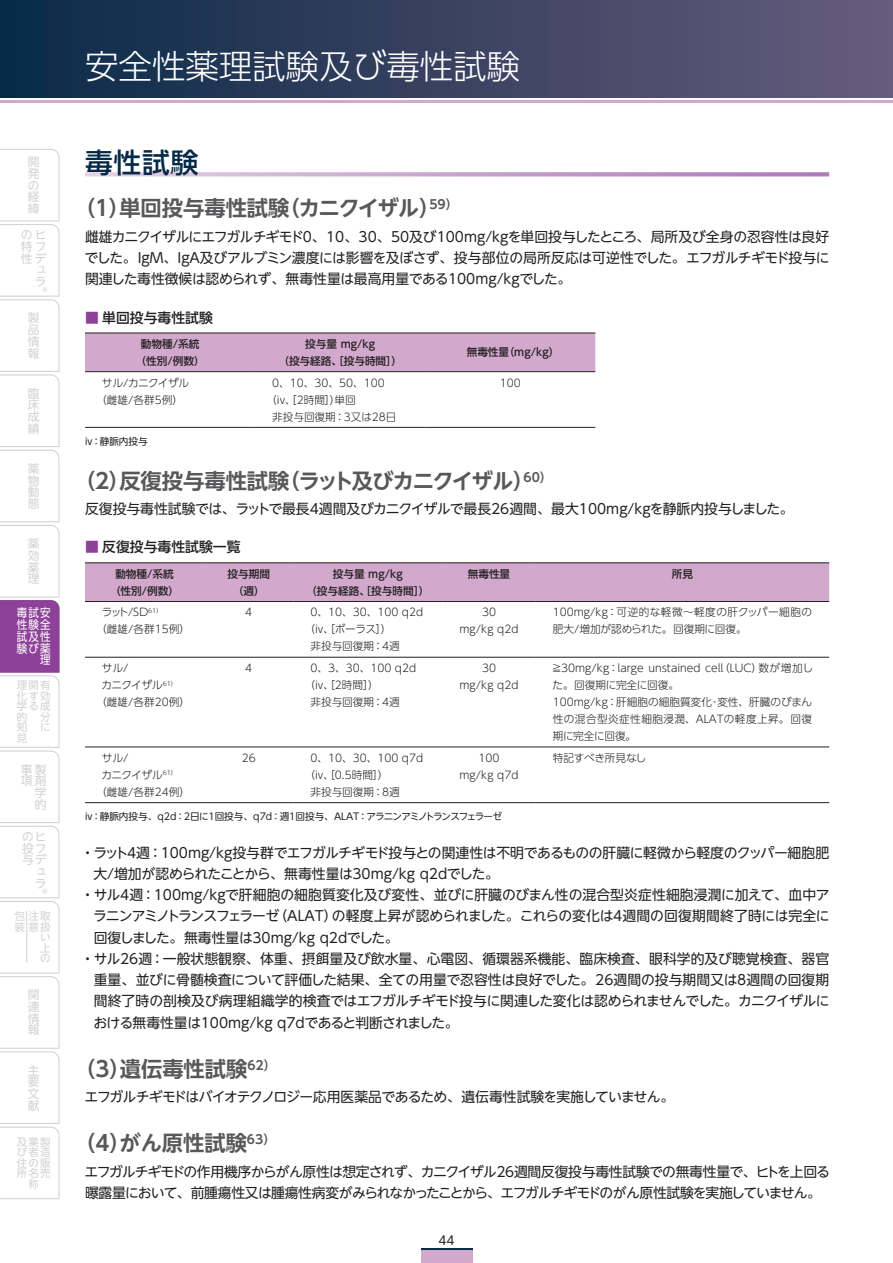
<style>
.page{position:relative;width:893px;height:1263px;background:#fff}
.page>*{position:absolute;margin:0;border:0;box-sizing:border-box;transform-origin:0 0}
.t1{font:300 33.45px "UD Shin Go Pro";color:#fff}
.t2{font:500 27.6px "UD Shin Go Pro";color:#042a48}
.t3{font:700 21.3px "UD Shin Go NT Pro De";color:#57585a}
.t4{font:700 21.3px "UD Shin Go NT Pro De";letter-spacing:-.03em;color:#57585a}
.t5{font:13.8px/21.3px "UD Shin Go NT Pro";letter-spacing:-.02em;color:#231f20;text-align:justify}
.t6{font:13.8px "UD Shin Go NT Pro";color:#231f20}
.t7{font:13.8px/21.3px "UD Shin Go NT Pro";letter-spacing:-.05em;color:#231f20}
.t8{font:13.8px "UD Shin Go NT Pro";letter-spacing:-.06em;color:#231f20}
.t9{font:500 13.8px "UD Shin Go NT Pro";color:#231f20}
.t10{font:12.15px "UD Shin Go NT Pro";color:#231f20}
.t11{font:11.7px/11.7px "UD Shin Go NT Pro";color:#d1d2d4;text-align:justify}
.t12{font:11.7px/11.7px "UD Shin Go NT Pro";color:#fff;text-align:right;scale:.9 1}
.t13{font:300 10.65px/17px "UD Shin Go Pro";color:#231f20;text-align:center}
.t14{font:500 10.65px/17px "UD Shin Go Pro";color:#231f20;text-align:center}
.t15{font:300 10.65px "UD Shin Go Pro";letter-spacing:-.02em;color:#231f20}
.t16{font:10.5px/10.5px "UD Shin Go NT Pro";color:#d1d2d4}
.t17{font:9.6px "UD Shin Go NT Pro";color:#231f20}
.s1{color:#8d4198}
</style>
<div class="page">
<div style="left:0;top:0;width:893px;height:98px;background:linear-gradient(to right,#092a47,#685b7c)"></div>
<hr style="left:0;top:100px;width:893px;height:3px;background:#d2a9cd">
<div style="left:421px;top:1250px;width:51px;height:13px;background:#d2a9cd"></div>
<hr style="left:421px;top:1248px;width:51px;height:1px;background:#042a48">
<svg style="left:0;top:149px;width:60px;height:1050px"></svg>
<svg style="left:85px;top:172px;width:744px;height:4px;background:#caa9cf"></svg>
<div style="left:85px;top:334px;width:510px;height:37px;background:#d2a9cd"></div>
<hr style="left:85px;top:427px;width:170px;height:1px;background:#231f20">
<hr style="left:85px;top:333px;width:170px;height:1px;background:#231f20">
<hr style="left:255px;top:333px;width:170px;height:1px;background:#231f20">
<hr style="left:425px;top:333px;width:170px;height:1px;background:#231f20">
<hr style="left:85px;top:371px;width:170px;height:1px;background:#231f20">
<hr style="left:255px;top:371px;width:170px;height:1px;background:#231f20">
<hr style="left:255px;top:427px;width:170px;height:1px;background:#231f20">
<hr style="left:425px;top:371px;width:170px;height:1px;background:#231f20">
<hr style="left:425px;top:427px;width:170px;height:1px;background:#231f20">
<div style="left:85px;top:563px;width:744px;height:38px;background:#d2a9cd"></div>
<hr style="left:85px;top:562px;width:119px;height:1px;background:#231f20">
<hr style="left:204px;top:562px;width:89px;height:1px;background:#231f20">
<hr style="left:293px;top:562px;width:149px;height:1px;background:#231f20">
<hr style="left:442px;top:562px;width:94px;height:1px;background:#231f20">
<hr style="left:536px;top:562px;width:293px;height:1px;background:#231f20">
<hr style="left:85px;top:601px;width:119px;height:1px;background:#231f20">
<hr style="left:204px;top:601px;width:89px;height:1px;background:#231f20">
<hr style="left:293px;top:601px;width:149px;height:1px;background:#231f20">
<hr style="left:442px;top:601px;width:94px;height:1px;background:#231f20">
<hr style="left:536px;top:601px;width:293px;height:1px;background:#231f20">
<hr style="left:85px;top:657px;width:119px;height:1px;background:#231f20">
<hr style="left:204px;top:657px;width:89px;height:1px;background:#231f20">
<hr style="left:293px;top:657px;width:149px;height:1px;background:#231f20">
<hr style="left:442px;top:657px;width:94px;height:1px;background:#231f20">
<hr style="left:536px;top:657px;width:293px;height:1px;background:#231f20">
<hr style="left:85px;top:747px;width:119px;height:1px;background:#231f20">
<hr style="left:85px;top:802px;width:119px;height:1px;background:#231f20">
<hr style="left:204px;top:747px;width:89px;height:1px;background:#231f20">
<hr style="left:204px;top:802px;width:89px;height:1px;background:#231f20">
<hr style="left:293px;top:747px;width:149px;height:1px;background:#231f20">
<hr style="left:293px;top:802px;width:149px;height:1px;background:#231f20">
<hr style="left:442px;top:747px;width:94px;height:1px;background:#231f20">
<hr style="left:442px;top:802px;width:94px;height:1px;background:#231f20">
<hr style="left:536px;top:747px;width:293px;height:1px;background:#231f20">
<hr style="left:536px;top:802px;width:293px;height:1px;background:#231f20">
<p class="t11" style="left:28px;top:156px;width:13px">開発の経緯</p>
<p class="t11" style="left:21px;top:228px;width:27px;text-align:right">のヒ特フ性デュ<br>ラ</p>
<p class="t11" style="left:42px;top:280px;width:13px">®</p>
<p class="t11" style="left:28px;top:312px;width:13px">製品情報</p>
<p class="t11" style="left:28px;top:387px;width:13px">臨床成績</p>
<p class="t11" style="left:28px;top:462px;width:13px">薬物動態</p>
<p class="t11" style="left:28px;top:537px;width:13px">薬効薬理</p>
<p class="t12" style="left:17px;top:607px;width:39px">毒試安性験全試及性験び薬理</p>
<p class="t16" style="left:17px;top:680px;width:35px">理関有化す効学る成的<br>知<br>見</p>
<p class="t16" style="left:40px;top:711px;width:12px">分に</p>
<p class="t11" style="left:21px;top:763px;width:27px;text-align:right">事製項剤学<br>的</p>
<p class="t11" style="left:22px;top:830px;width:26px;text-align:right">のヒ投フ与デュ<br>ラ</p>
<p class="t11" style="left:42px;top:882px;width:13px">®</p>
<p class="t16" style="left:15px;top:911px;width:37px;text-align:right">包注取装意扱い<br>上<br>の</p>
<p class="t11" style="left:28px;top:989px;width:13px">関連情報</p>
<p class="t11" style="left:28px;top:1064px;width:13px">主要文献</p>
<p class="t16" style="left:17px;top:1136px;width:35px;text-align:center">及業製び者造住の販所名売称</p>
<h1 class="t1" style="left:85px;top:40px;width:437px">安全性薬理試験及び毒性試験</h1>
<h2 class="t2" style="left:85px;top:140px;width:115px">毒性試験</h2>
<h3 class="t3" style="left:74px;top:191px;width:386px">（１）単回投与毒性試験（カニクイザル）<sup>59）</sup></h3>
<p class="t5" style="left:85px;top:225px;width:747px">雌雄カニクイザルにエフガルチギモド0、10、30、50及び100mg/kgを単回投与したところ、局所及び全身の忍容性は良好でした。IgM、IgA及びアルブミン濃度には影響を及ぼさず、投与部位の局所反応は可逆性でした。エフガルチギモド投与に関連した毒性徴候は認められず、無毒性量は最高用量である100mg/kgでした。</p>
<p class="t9" style="left:85px;top:306px;width:129px"><span class="s1">■</span> 単回投与毒性試験</p>
<p class="t14" style="left:136px;top:335px;width:71px">動物種/系統（性別/例数）</p>
<p class="t14" style="left:278px;top:335px;width:125px">投与量 mg/kg<br>（投与経路、［投与時間］）</p>
<p class="t14" style="left:467px;top:343px;width:94px">無毒性量（mg/kg）</p>
<p class="t13" style="left:96px;top:374px;width:95px">サル/カニクイザル（雌雄/各群5例）</p>
<p class="t13" style="left:272px;top:374px;width:114px">0、10、30、50、100</p>
<p class="t13" style="left:500px;top:374px;width:23px">100</p>
<p class="t13" style="left:266px;top:391px;width:91px">（iv､［2時間］）単回</p>
<p class="t13" style="left:272px;top:408px;width:126px">非投与回復期：3又は28日</p>
<p class="t17" style="left:85px;top:433px;width:64px">iv：静脈内投与</p>
<h3 class="t4" style="left:74px;top:463px;width:480px">（２）反復投与毒性試験（ラット及びカニクイザル）<sup>60）</sup></h3>
<p class="t6" style="left:85px;top:498px;width:710px">反復投与毒性試験では、ラットで最長4週間及びカニクイザルで最長26週間、最大100mg/kgを静脈内投与しました。</p>
<p class="t9" style="left:85px;top:536px;width:157px"><span class="s1">■</span> 反復投与毒性試験一覧</p>
<p class="t14" style="left:110px;top:565px;width:71px">動物種/系統（性別/例数）</p>
<p class="t14" style="left:227px;top:565px;width:44px">投与期間（週）</p>
<p class="t14" style="left:306px;top:565px;width:125px">投与量 mg/kg<br>（投与経路､［投与時間］）</p>
<p class="t14" style="left:468px;top:565px;width:44px">無毒性量</p>
<p class="t14" style="left:672px;top:565px;width:23px">所見</p>
<p class="t13" style="left:96px;top:603px;width:95px;text-align:left;text-indent:6px">ラット/SD<sup>61）<br></sup>（雌雄/各群15例）</p>
<p class="t13" style="left:245px;top:603px;width:9px">4</p>
<p class="t13" style="left:310px;top:603px;width:114px">0、10、30、100 q2d</p>
<p class="t13" style="left:460px;top:603px;width:60px">30<br>mg/kg q2d</p>
<p class="t13" style="left:553px;top:603px;width:261px;text-align:left">100mg/kg：可逆的な軽微～軽度の肝クッパー細胞の肥大/増加が認められた。回復期に回復。</p>
<p class="t13" style="left:305px;top:620px;width:88px">（iv､［ボーラス］）</p>
<p class="t13" style="left:310px;top:637px;width:91px">非投与回復期：4週</p>
<p class="t13" style="left:102px;top:659px;width:28px">サル/</p>
<p class="t13" style="left:102px;top:676px;width:77px">カニクイザル<sup>61）</sup></p>
<p class="t13" style="left:96px;top:693px;width:95px">（雌雄/各群20例）</p>
<p class="t13" style="left:245px;top:659px;width:9px">4</p>
<p class="t13" style="left:310px;top:659px;width:107px">0、3、30、100 q2d</p>
<p class="t13" style="left:305px;top:676px;width:76px">（iv､［2時間］）</p>
<p class="t13" style="left:310px;top:693px;width:91px">非投与回復期：4週</p>
<p class="t13" style="left:460px;top:659px;width:60px">30<br>mg/kg q2d</p>
<p class="t13" style="left:552px;top:659px;width:263px;text-align:left">≧30mg/kg：large unstained cell（LUC）数が増加した。回復期に完全に回復。<br>100mg/kg：肝細胞の細胞質変化･変性、肝臓のびまん性の混合型炎症性細胞浸潤､ ALATの軽度上昇。回復期に完全に回復。</p>
<p class="t13" style="left:460px;top:749px;width:60px">100<br>mg/kg q7d</p>
<p class="t15" style="left:553px;top:749px;width:95px">特記すべき所見なし</p>
<p class="t17" style="left:85px;top:808px;width:419px">iv：静脈内投与、q2d：2日に1回投与、q7d：週1回投与、ALAT：アラニンアミノトランスフェラーゼ</p>
<p class="t5" style="left:81px;top:841px;width:750px">・ラット4週：100mg/kg投与群でエフガルチギモド投与との関連性は不明であるものの肝臓に軽微から軽度のクッパー細胞肥</p>
<p class="t5" style="left:93px;top:862px;width:407px">大/増加が認められたことから、無毒性量は30mg/kg q2dでした。</p>
<p class="t6" style="left:81px;top:884px;width:750px">・サル4週：100mg/kgで肝細胞の細胞質変化及び変性、並びに肝臓のびまん性の混合型炎症性細胞浸潤に加えて、血中ア</p>
<p class="t5" style="left:93px;top:905px;width:738px">ラニンアミノトランスフェラーゼ（ALAT）の軽度上昇が認められました。これらの変化は4週間の回復期間終了時には完全に</p>
<p class="t6" style="left:94px;top:926px;width:307px">回復しました。無毒性量は30mg/kg q2dでした。</p>
<p class="t6" style="left:81px;top:947px;width:750px">・サル26週：一般状態観察、体重、摂餌量及び飲水量、心電図、循環器系機能、臨床検査、眼科学的及び聴覚検査、器官</p>
<p class="t5" style="left:94px;top:969px;width:737px">重量、並びに骨髄検査について評価した結果、全ての用量で忍容性は良好でした。26週間の投与期間又は8週間の回復期</p>
<p class="t5" style="left:94px;top:990px;width:737px">間終了時の剖検及び病理組織学的検査ではエフガルチギモド投与に関連した変化は認められませんでした。カニクイザルに</p>
<p class="t5" style="left:93px;top:1011px;width:367px">おける無毒性量は100mg/kg q7dであると判断されました。</p>
<h3 class="t3" style="left:74px;top:1051px;width:204px">（3）遺伝毒性試験<sup>62）</sup></h3>
<p class="t8" style="left:85px;top:1086px;width:591px">エフガルチギモドはバイオテクノロジー応用医薬品であるため、遺伝毒性試験を実施していません。</p>
<h3 class="t3" style="left:74px;top:1126px;width:203px">（4）がん原性試験<sup>63）</sup></h3>
<p class="t7" style="left:85px;top:1160px;width:747px">エフガルチギモドの作用機序からがん原性は想定されず、カニクイザル26週間反復投与毒性試験での無毒性量で、ヒトを上回る曝露量において、前腫瘍性又は腫瘍性病変がみられなかったことから、エフガルチギモドのがん原性試験を実施していません。</p>
<p class="t13" style="left:242px;top:749px;width:16px">26</p>
<p class="t13" style="left:310px;top:749px;width:114px">0、10、30、100 q7d</p>
<p class="t13" style="left:305px;top:766px;width:85px">（iv､［0.5時間］）</p>
<p class="t13" style="left:310px;top:783px;width:91px">非投与回復期：8週</p>
<p class="t13" style="left:102px;top:749px;width:28px">サル/</p>
<p class="t13" style="left:102px;top:766px;width:77px">カニクイザル<sup>61）</sup></p>
<p class="t13" style="left:96px;top:783px;width:95px">（雌雄/各群24例）</p>
<p class="t10" style="left:438px;top:1230px;width:18px">44</p>
</div>
